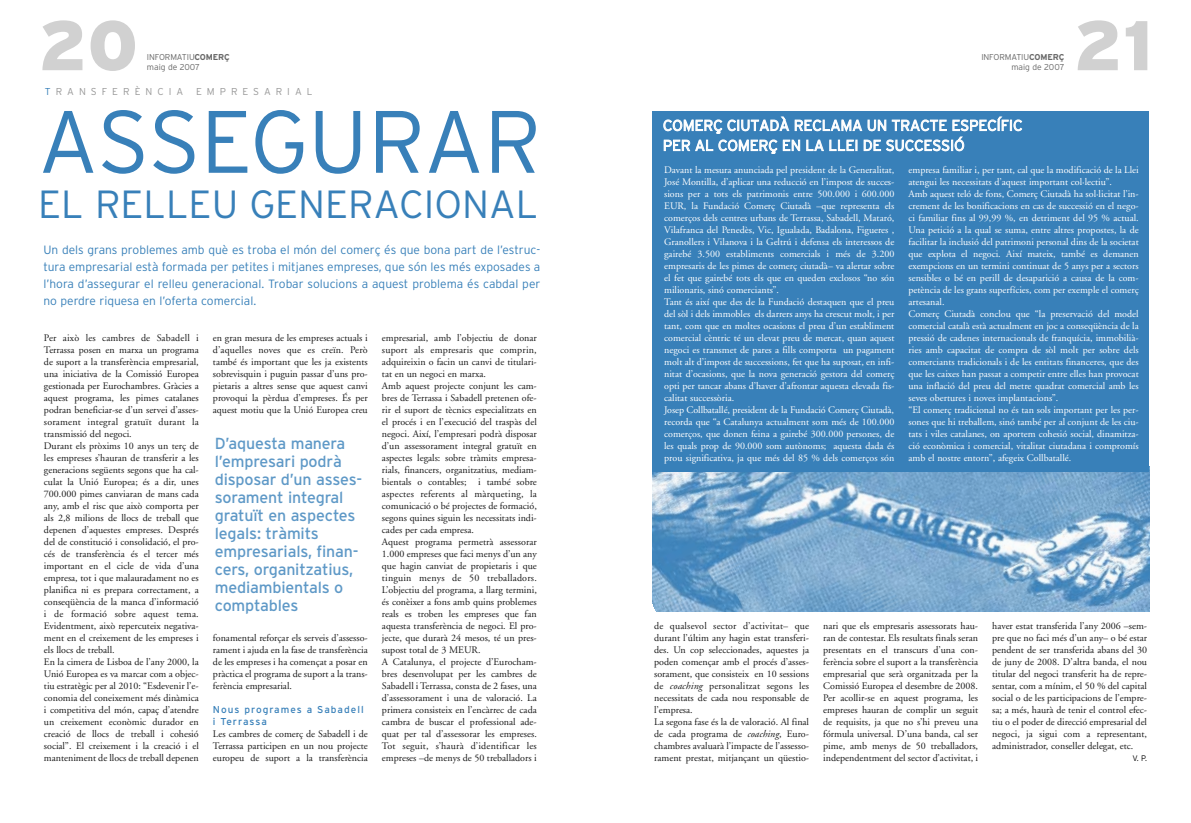
<style>
.page{position:relative;width:1191px;height:823px;background:#fff}
.page>*{position:absolute;margin:0;border:0;box-sizing:border-box;transform-origin:0 0}
.t1{font:300 88.2px "Interstate";letter-spacing:-.005em;color:#3880b9}
.t2{font:900 70px "Interstate";color:#d1d1d1}
.t3{font:300 39.2px "Interstate";color:#3880b9}
.t4{font:16px/18px "Interstate";letter-spacing:-.01em;color:#5f99c7}
.t5{font:300 15px/20px "Interstate";color:#fff}
.t6{font:300 12px/17px "Interstate";color:#3880b9;text-align:justify}
.t7{font:10px/12px "Adobe Garamond";color:#1a1a1a;text-align:justify}
.t8{font:10px/12px "Adobe Garamond";color:#fff}
.t9{font:10px/12px "Interstate";letter-spacing:.1em;color:#3880b9}
.t10{font:300 10px "Interstate";letter-spacing:.5em;color:#999}
.t11{font:300 8.5px/10.2px "Interstate";letter-spacing:-.015em;color:#666}
.t12{font:300 8px "Interstate";color:#000}
.s1{font-weight:700}
.s2{color:#3880b9}
.s3{font-style:italic}
</style>
<div class="page">
<img style="left:652px;top:471px;width:497px;height:140px">
<div style="left:652px;top:111px;width:497px;height:360px;background:#3880b9"></div>
<h2 class="t2" style="left:39px;top:5px;width:101px">20</h2>
<p class="t11" style="left:147px;top:52px;width:85px">INFORMATIU<span class="s1">COMERÇ </span>maig de 2007</p>
<p class="t10" style="left:45px;top:85px;width:140px"><span class="s2">T</span>RANSFERÈNCIA</p>
<p class="t10" style="left:196px;top:85px;width:118px">EMPRESARIAL</p>
<h1 class="t1" style="left:38px;top:91px;width:504px">ASSEGURAR</h1>
<h3 class="t3" style="left:38px;top:181px;width:501px">EL RELLEU GENERACIONAL</h3>
<p class="t6" style="left:43px;top:241px;width:498px">Un dels grans problemes amb què es troba el món del comerç és que bona part de l’estruc&shy;tura empresarial està formada per petites i mitjanes empreses, que són les més exposades a l’hora d’assegurar el relleu generacional. Trobar solucions a aquest problema és cabdal per no perdre riquesa en l’oferta comercial.</p>
<p class="t7" style="left:44px;top:332px;width:156px;text-align:left">Per això les cambres de Sabadell i Terrassa posen en marxa un programa de suport a la transferència empresarial, una iniciativa de la Comissió Europea gestionada per Eurochambres. Gràcies a aquest programa, les pimes catalanes podran beneficiar-se d’un servei d’asses&shy;sorament integral gratuït durant la transmissió del negoci.<br>Durant els pròxims 10 anys un terç de les empreses s’hauran de transferir a les generacions següents segons que ha cal&shy;culat la Unió Europea; és a dir, unes 700.000 pimes canviaran de mans cada any, amb el risc que això comporta per als 2,8 milions de llocs de treball que depenen d’aquestes empreses. Després del de constitució i consolidació, el pro&shy;cés de transferència és el tercer més important en el cicle de vida d’una empresa, tot i que malauradament no es planifica ni es prepara correctament, a conseqüència de la manca d’informació i de formació sobre aquest tema.<br>Evidentment, això repercuteix negativa&shy;ment en el creixement de les empreses i els llocs de treball.<br>En la cimera de Lisboa de l’any 2000, la Unió Europea es va marcar com a objec&shy;tiu estratègic per al 2010: “Esdevenir l’e&shy;conomia del coneixement més dinàmica i competitiva del món, capaç d’atendre un creixement econòmic durador en creació de llocs de treball i cohesió social”. El creixement i la creació i el manteniment de llocs de treball depenen</p>
<p class="t7" style="left:213px;top:332px;width:156px">en gran mesura de les empreses actuals i d’aquelles noves que es creïn. Però també és important que les ja existents sobrevisquin i puguin passar d’uns pro&shy;pietaris a altres sense que aquest canvi provoqui la pèrdua d’empreses. És per aquest motiu que la Unió Europea creu</p>
<h3 class="t4" style="left:215px;top:434px;width:149px">D’aquesta manera l’empresari podrà disposar d’un asses&shy;sorament integral gratuït en aspectes legals: tràmits empresarials, finan&shy;cers, organitzatius, mediambientals o comptables</h3>
<p class="t7" style="left:213px;top:632px;width:156px">fonamental reforçar els serveis d’assesso&shy;rament i ajuda en la fase de transferència de les empreses i ha començat a posar en pràctica el programa de suport a la trans&shy;ferència empresarial.</p>
<p class="t9" style="left:213px;top:703px;width:152px">Nous programes a Sabadell i Terrassa</p>
<p class="t7" style="left:213px;top:728px;width:156px">Les cambres de comerç de Sabadell i de Terrassa participen en un nou projecte europeu de suport a la transferència</p>
<p class="t7" style="left:382px;top:332px;width:156px;text-align:left">empresarial, amb l’objectiu de donar suport als empresaris que comprin, adquireixin o facin un canvi de titulari&shy;tat en un negoci en marxa.<br>Amb aquest projecte conjunt les cam&shy;bres de Terrassa i Sabadell pretenen ofe&shy;rir el suport de tècnics especialitzats en el procés i en l’execució del traspàs del negoci. Així, l’empresari podrà disposar d’un assessorament integral gratuït en aspectes legals: sobre tràmits empresa&shy;rials, financers, organitzatius, mediam&shy;bientals o contables; i també sobre aspectes referents al màrqueting, la comunicació o bé projectes de formació, segons quines siguin les necessitats indi&shy;cades per cada empresa.<br>Aquest programa permetrà assessorar 1.000 empreses que faci menys d’un any que hagin canviat de propietaris i que tinguin menys de 50 treballadors.<br>L’objectiu del programa, a llarg termini, és conèixer a fons amb quins problemes reals es troben les empreses que fan aquesta transferència de negoci. El pro&shy;jecte, que durarà 24 mesos, té un pres&shy;supost total de 3 MEUR.<br>A Catalunya, el projecte d’Eurocham&shy;bres desenvolupat per les cambres de Sabadell i Terrassa, consta de 2 fases, una d’assessorament i una de valoració. La primera consisteix en l’encàrrec de cada cambra de buscar el professional ade&shy;quat per tal d’assessorar les empreses.<br>Tot seguit, s’haurà d’identificar les empreses –de menys de 50 treballadors i</p>
<p class="t11" style="left:981px;top:52px;width:85px">INFORMATIU<span class="s1">COMERÇ</span></p>
<p class="t11" style="left:1011px;top:62px;width:55px">maig de 2007</p>
<h2 class="t2" style="left:1074px;top:5px;width:80px">21</h2>
<h3 class="t5" style="left:663px;top:115px;width:361px">COMERÇ CIUTADÀ RECLAMA UN TRACTE ESPECÍFIC<br>PER AL COMERÇ EN LA LLEI DE SUCCESSIÓ</h3>
<p class="t8" style="left:664px;top:164px;width:232px">Davant la mesura anunciada pel president de la Generalitat, José Montilla, d’aplicar una reducció en l’impost de succes&shy;sions per a tots els patrimonis entre 500.000 i 600.000<br>EUR, la Fundació Comerç Ciutadà –que representa els comerços dels centres urbans de Terrassa, Sabadell, Mataró, Vilafranca del Penedès, Vic, Igualada, Badalona, Figueres , Granollers i Vilanova i la Geltrú i defensa els interessos de gairebé 3.500 establiments comercials i més de 3.200 empresaris de les pimes de comerç ciutadà– va alertar sobre el fet que gairebé tots els que en queden exclosos “no són milionaris, sinó comerciants”.<br>Tant és així que des de la Fundació destaquen que el preu del sòl i dels immobles els darrers anys ha crescut molt, i per tant, com que en moltes ocasions el preu d’un establiment comercial cèntric té un elevat preu de mercat, quan aquest negoci es transmet de pares a fills comporta un pagament molt alt d’impost de successions, fet que ha suposat, en infi&shy;nitat d’ocasions, que la nova generació gestora del comerç opti per tancar abans d’haver d’afrontar aquesta elevada fis&shy;calitat successòria.<br>Josep Collbatallé, president de la Fundació Comerç Ciutadà, recorda que “a Catalunya actualment som més de 100.000 comerços, que donen feina a gairebé 300.000 persones, de les quals prop de 90.000 som autònoms; aquesta dada és prou significativa, ja que més del 85 % dels comerços són</p>
<p class="t8" style="left:908px;top:164px;width:232px">empresa familiar i, per tant, cal que la modificació de la Llei atengui les necessitats d’aquest important col·lectiu”.<br>Amb aquest teló de fons, Comerç Ciutadà ha sol·licitat l’in&shy;crement de les bonificacions en cas de successió en el nego&shy;ci familiar fins al 99,99 %, en detriment del 95 % actual.<br>Una petició a la qual se suma, entre altres propostes, la de facilitar la inclusió del patrimoni personal dins de la societat que explota el negoci. Així mateix, també es demanen exempcions en un termini continuat de 5 anys per a sectors sensibles o bé en perill de desaparició a causa de la com&shy;petència de les grans superfícies, com per exemple el comerç artesanal.<br>Comerç Ciutadà conclou que “la preservació del model comercial català està actualment en joc a conseqüència de la pressió de cadenes internacionals de franquícia, immobilià&shy;ries amb capacitat de compra de sòl molt per sobre dels comerciants tradicionals i de les entitats financeres, que des que les caixes han passat a competir entre elles han provocat una inflació del preu del metre quadrat comercial amb les seves obertures i noves implantacions”.<br>“El comerç tradicional no és tan sols important per les per&shy;sones que hi treballem, sinó també per al conjunt de les ciu&shy;tats i viles catalanes, on aportem cohesió social, dinamitza&shy;ció econòmica i comercial, vitalitat ciutadana i compromís amb el nostre entorn”, afegeix Collbatallé.</p>
<p class="t7" style="left:654px;top:620px;width:156px;text-align:left">de qualsevol sector d’activitat– que durant l’últim any hagin estat transferi&shy;des. Un cop seleccionades, aquestes ja poden començar amb el procés d’asses&shy;sorament, que consisteix en 10 sessions de <span class="s3">coaching</span> personalitzat segons les necessitats de cada nou responsable de l’empresa.<br>La segona fase és la de valoració. Al final de cada programa de <span class="s3">coaching</span>, Euro&shy;chambres avaluarà l’impacte de l’assesso&shy;rament prestat, mitjançant un qüestio-</p>
<p class="t7" style="left:823px;top:620px;width:156px">nari que els empresaris assessorats hau&shy;ran de contestar. Els resultats finals seran presentats en el transcurs d’una con&shy;ferència sobre el suport a la transferència empresarial que serà organitzada per la Comissió Europea el desembre de 2008.<br>Per acollir-se en aquest programa, les empreses hauran de complir un seguit de requisits, ja que no s’hi preveu una fórmula universal. D’una banda, cal ser pime, amb menys de 50 treballadors, independentment del sector d’activitat, i</p>
<p class="t7" style="left:992px;top:620px;width:156px">haver estat transferida l’any 2006 –sem&shy;pre que no faci més d’un any– o bé estar pendent de ser transferida abans del 30 de juny de 2008. D’altra banda, el nou titular del negoci transferit ha de repre&shy;sentar, com a mínim, el 50 % del capital social o de les participacions de l’empre&shy;sa; a més, haurà de tenir el control efec&shy;tiu o el poder de direcció empresarial del negoci, ja sigui com a representant, administrador, conseller delegat, etc.</p>
<p class="t12" style="left:1132px;top:753px;width:16px">V. P.</p>
</div>
